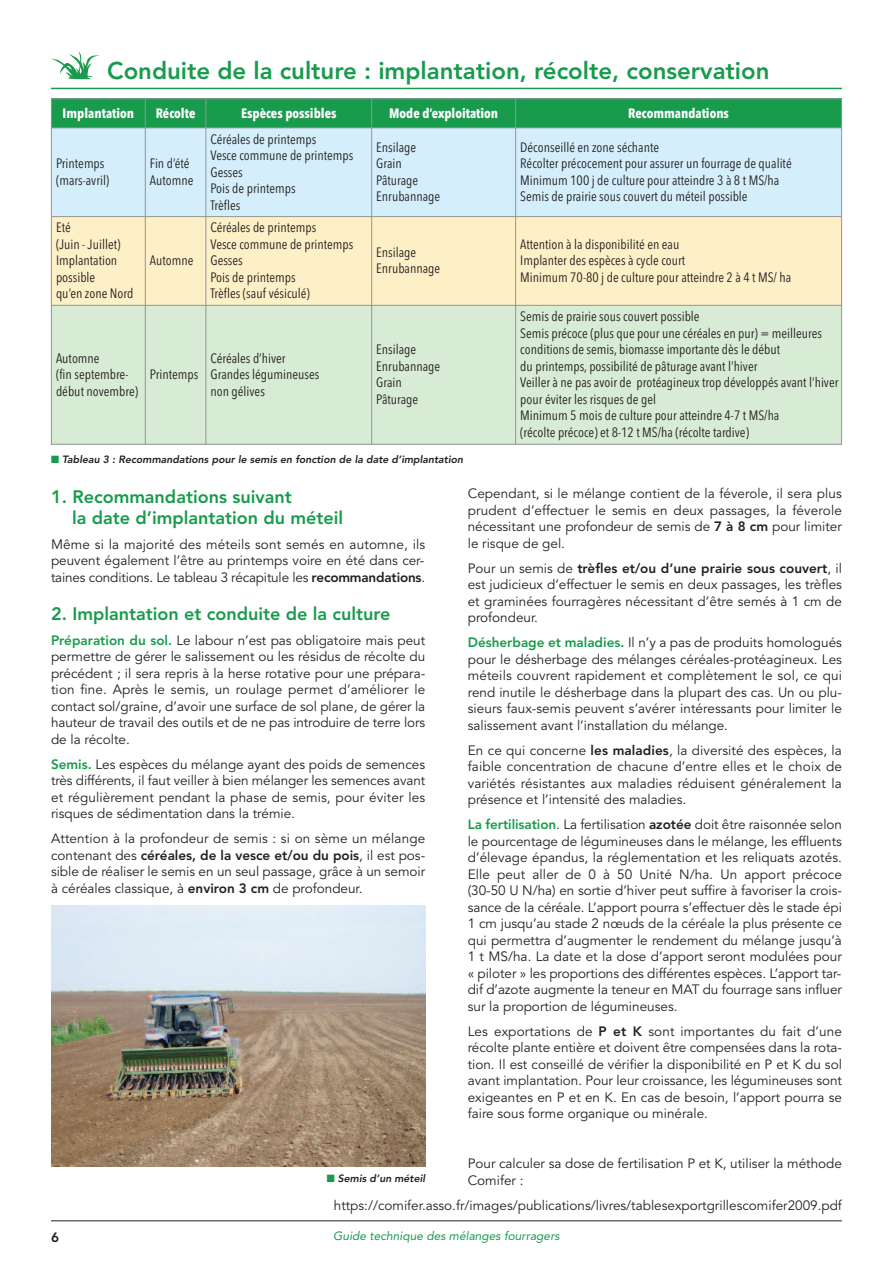
<style>
.page{position:relative;width:893px;height:1263px;background:#fff}
.page>*{position:absolute;margin:0;border:0;box-sizing:border-box;transform-origin:0 0}
.t1{font:800 24px "Avenir";color:#189b4c}
.t2{font:800 18px/21px "Avenir";color:#189b4c}
.t3{font:13.5px/16.5px "Avenir";color:#231f20;text-align:justify}
.t4{font:13.5px/16.5px "Avenir Next Condensed";color:#231f20}
.t5{font:700 13.5px "Avenir Next Condensed";color:#fff}
.t6{font:800 13.5px "Avenir";color:#231f20}
.t7{font:italic 12px "Avenir";color:#189b4c}
.t8{font:italic 800 10.5px "Avenir";color:#231f20}
.s1{color:#189b4c}
.s2{font-weight:800}
.s3{font-weight:800;color:#189b4c}
</style>
<div class="page">
<hr style="left:51px;top:1220px;width:791px;height:1px;background:#231f20">
<div style="left:51px;top:98px;width:94px;height:30px;background:#189b4c"></div>
<div style="left:145px;top:98px;width:61px;height:30px;background:#189b4c"></div>
<div style="left:206px;top:98px;width:166px;height:30px;background:#189b4c"></div>
<div style="left:372px;top:98px;width:144px;height:30px;background:#189b4c"></div>
<div style="left:516px;top:98px;width:326px;height:30px;background:#189b4c"></div>
<div style="left:51px;top:128px;width:94px;height:89px;background:#d4effb"></div>
<div style="left:145px;top:128px;width:61px;height:89px;background:#d4effb"></div>
<div style="left:206px;top:128px;width:166px;height:89px;background:#d4effb"></div>
<div style="left:372px;top:128px;width:144px;height:89px;background:#d4effb"></div>
<div style="left:516px;top:128px;width:326px;height:89px;background:#d4effb"></div>
<div style="left:51px;top:217px;width:94px;height:88px;background:#fef0c6"></div>
<div style="left:145px;top:217px;width:61px;height:88px;background:#fef0c6"></div>
<div style="left:206px;top:217px;width:166px;height:88px;background:#fef0c6"></div>
<div style="left:372px;top:217px;width:144px;height:88px;background:#fef0c6"></div>
<div style="left:516px;top:217px;width:326px;height:88px;background:#fef0c6"></div>
<div style="left:51px;top:305px;width:94px;height:140px;background:#d8ebd4"></div>
<div style="left:145px;top:305px;width:61px;height:140px;background:#d8ebd4"></div>
<div style="left:206px;top:305px;width:166px;height:140px;background:#d8ebd4"></div>
<div style="left:372px;top:305px;width:144px;height:140px;background:#d8ebd4"></div>
<div style="left:516px;top:305px;width:326px;height:140px;background:#d8ebd4"></div>
<hr style="left:51px;top:98px;width:1px;height:347px;background:#939598">
<hr style="left:145px;top:98px;width:1px;height:347px;background:#939598">
<hr style="left:205px;top:98px;width:1px;height:347px;background:#939598">
<hr style="left:371px;top:98px;width:1px;height:347px;background:#939598">
<hr style="left:515px;top:98px;width:1px;height:347px;background:#939598">
<hr style="left:841px;top:98px;width:1px;height:347px;background:#939598">
<hr style="left:51px;top:98px;width:791px;height:1px;background:#939598">
<hr style="left:51px;top:127px;width:791px;height:1px;background:#939598">
<hr style="left:51px;top:216px;width:791px;height:1px;background:#939598">
<hr style="left:51px;top:305px;width:791px;height:1px;background:#939598">
<hr style="left:51px;top:444px;width:791px;height:1px;background:#939598">
<img style="left:51px;top:905px;width:375px;height:261px">
<hr style="left:51px;top:88px;width:791px;height:1px;background:#189b4c">
<svg style="left:51px;top:51px;width:49px;height:28px"></svg>
<h1 class="t1" style="left:107px;top:52px;width:664px">Conduite de la culture : implantation, récolte, conservation</h1>
<p class="t5" style="left:63px;top:105px;width:73px">Implantation</p>
<p class="t5" style="left:156px;top:105px;width:41px">Récolte</p>
<p class="t5" style="left:241px;top:105px;width:97px">Espèces possibles</p>
<p class="t5" style="left:389px;top:105px;width:111px">Mode d’exploitation</p>
<p class="t5" style="left:628px;top:105px;width:102px">Recommandations</p>
<p class="t4" style="left:56px;top:155px;width:55px">Printemps (mars-avril)</p>
<p class="t4" style="left:150px;top:155px;width:45px">Fin d’été<br>Automne</p>
<p class="t4" style="left:210px;top:130px;width:144px">Céréales de printemps<br>Vesce commune de printemps<br>Gesses<br>Pois de printemps<br>Trèfles</p>
<p class="t4" style="left:376px;top:138px;width:65px">Ensilage<br>Grain<br>Pâturage<br>Enrubannage</p>
<p class="t4" style="left:520px;top:138px;width:273px">Déconseillé en zone séchante<br>Récolter précocement pour assurer un fourrage de qualité Minimum 100 j de culture pour atteindre 3 à 8 t MS/ha Semis de prairie sous couvert du méteil possible</p>
<p class="t4" style="left:56px;top:219px;width:79px">Eté<br>(Juin - Juillet)<br>Implantation possible<br>qu’en zone Nord</p>
<p class="t4" style="left:150px;top:252px;width:45px">Automne</p>
<p class="t4" style="left:56px;top:349px;width:84px">Automne<br>(fin septembre&shy;début novembre)</p>
<p class="t4" style="left:150px;top:365px;width:50px">Printemps</p>
<p class="t4" style="left:210px;top:219px;width:144px">Céréales de printemps<br>Vesce commune de printemps<br>Gesses<br>Pois de printemps<br>Trèfles (sauf vésiculé)</p>
<p class="t4" style="left:376px;top:243px;width:65px">Ensilage<br>Enrubannage</p>
<p class="t4" style="left:520px;top:235px;width:272px">Attention à la disponibilité en eau<br>Implanter des espèces à cycle court<br>Minimum 70-80 j de culture pour atteindre 2 à 4 t MS/ ha</p>
<p class="t4" style="left:210px;top:349px;width:110px">Céréales d’hiver<br>Grandes légumineuses non gélives</p>
<p class="t4" style="left:376px;top:341px;width:65px">Ensilage<br>Enrubannage<br>Grain<br>Pâturage</p>
<p class="t4" style="left:520px;top:308px;width:320px">Semis de prairie sous couvert possible<br>Semis précoce (plus que pour une céréales en pur) = meilleures conditions de semis, biomasse importante dès le début<br>du printemps, possibilité de pâturage avant l’hiver<br>Veiller à ne pas avoir de protéagineux trop développés avant l’hiver pour éviter les risques de gel<br>Minimum 5 mois de culture pour atteindre 4-7 t MS/ha<br>(récolte précoce) et 8-12 t MS/ha (récolte tardive)</p>
<p class="t8" style="left:51px;top:453px;width:414px"><span class="s1">■</span> Tableau 3 : Recommandations pour le semis en fonction de la date d’implantation</p>
<h2 class="t2" style="left:72px;top:486px;width:273px;text-indent:-21px">1. Recommandations suivant<br>la date d’implantation du méteil</h2>
<p class="t3" style="left:51px;top:536px;width:376px">Même si la majorité des méteils sont semés en automne, ils peuvent également l’être au printemps voire en été dans cer&shy;taines conditions. Le tableau 3 récapitule les <span class="s2">recommandations</span>.</p>
<h2 class="t2" style="left:51px;top:603px;width:341px">2. Implantation et conduite de la culture</h2>
<p class="t3" style="left:51px;top:632px;width:376px"><span class="s3">Préparation du sol.</span> Le labour n’est pas obligatoire mais peut permettre de gérer le salissement ou les résidus de récolte du précédent ; il sera repris à la herse rotative pour une prépara&shy;tion fine. Après le semis, un roulage permet d’améliorer le contact sol/graine, d’avoir une surface de sol plane, de gérer la hauteur de travail des outils et de ne pas introduire de terre lors de la récolte.</p>
<p class="t3" style="left:51px;top:756px;width:376px"><span class="s3">Semis.</span> Les espèces du mélange ayant des poids de semences très différents, il faut veiller à bien mélanger les semences avant et régulièrement pendant la phase de semis, pour éviter les risques de sédimentation dans la trémie.</p>
<p class="t3" style="left:51px;top:831px;width:376px">Attention à la profondeur de semis : si on sème un mélange contenant des <span class="s2">céréales, de la vesce et/ou du pois</span>, il est pos&shy;sible de réaliser le semis en un seul passage, grâce à un semoir à céréales classique, à <span class="s2">environ 3 cm</span> de profondeur.</p>
<p class="t8" style="left:327px;top:1172px;width:100px"><span class="s1">■</span> Semis d’un méteil</p>
<p class="t3" style="left:468px;top:486px;width:376px">Cependant, si le mélange contient de la féverole, il sera plus prudent d’effectuer le semis en deux passages, la féverole nécessitant une profondeur de semis de <span class="s2">7 à 8 cm</span> pour limiter le risque de gel.</p>
<p class="t3" style="left:468px;top:560px;width:376px">Pour un semis de <span class="s2">trèfles et/ou d’une prairie sous couvert</span>, il est judicieux d’effectuer le semis en deux passages, les trèfles et graminées fourragères nécessitant d’être semés à 1 cm de profondeur.</p>
<p class="t3" style="left:468px;top:635px;width:376px"><span class="s3">Désherbage et maladies.</span> Il n’y a pas de produits homologués pour le désherbage des mélanges céréales-protéagineux. Les méteils couvrent rapidement et complètement le sol, ce qui rend inutile le désherbage dans la plupart des cas. Un ou plu&shy;sieurs faux-semis peuvent s’avérer intéressants pour limiter le salissement avant l’installation du mélange.</p>
<p class="t3" style="left:468px;top:742px;width:376px">En ce qui concerne <span class="s2">les maladies</span>, la diversité des espèces, la faible concentration de chacune d’entre elles et le choix de variétés résistantes aux maladies réduisent généralement la présence et l’intensité des maladies.</p>
<p class="t3" style="left:468px;top:817px;width:376px"><span class="s3">La fertilisation</span>. La fertilisation <span class="s2">azotée</span> doit être raisonnée selon le pourcentage de légumineuses dans le mélange, les effluents d’élevage épandus, la réglementation et les reliquats azotés.<br>Elle peut aller de 0 à 50 Unité N/ha. Un apport précoce (30-50 U N/ha) en sortie d’hiver peut suffire à favoriser la crois&shy;sance de la céréale. L’apport pourra s’effectuer dès le stade épi 1 cm jusqu’au stade 2 nœuds de la céréale la plus présente ce qui permettra d’augmenter le rendement du mélange jusqu’à 1 t MS/ha. La date et la dose d’apport seront modulées pour « piloter » les proportions des différentes espèces. L’apport tar&shy;dif d’azote augmente la teneur en MAT du fourrage sans influer sur la proportion de légumineuses.</p>
<p class="t3" style="left:468px;top:1023px;width:376px">Les exportations de <span class="s2">P et K</span> sont importantes du fait d’une récolte plante entière et doivent être compensées dans la rota&shy;tion. Il est conseillé de vérifier la disponibilité en P et K du sol avant implantation. Pour leur croissance, les légumineuses sont exigeantes en P et en K. En cas de besoin, l’apport pourra se faire sous forme organique ou minérale.</p>
<p class="t3" style="left:468px;top:1155px;width:376px">Pour calculer sa dose de fertilisation P et K, utiliser la méthode<br>Comifer :</p>
<p class="t3" style="left:334px;top:1197px;width:510px">https://comifer.asso.fr/images/publications/livres/tablesexportgrillescomifer2009.pdf</p>
<p class="t6" style="left:51px;top:1227px;width:9px">6</p>
<p class="t7" style="left:333px;top:1229px;width:228px">Guide technique des mélanges fourragers</p>
</div>
